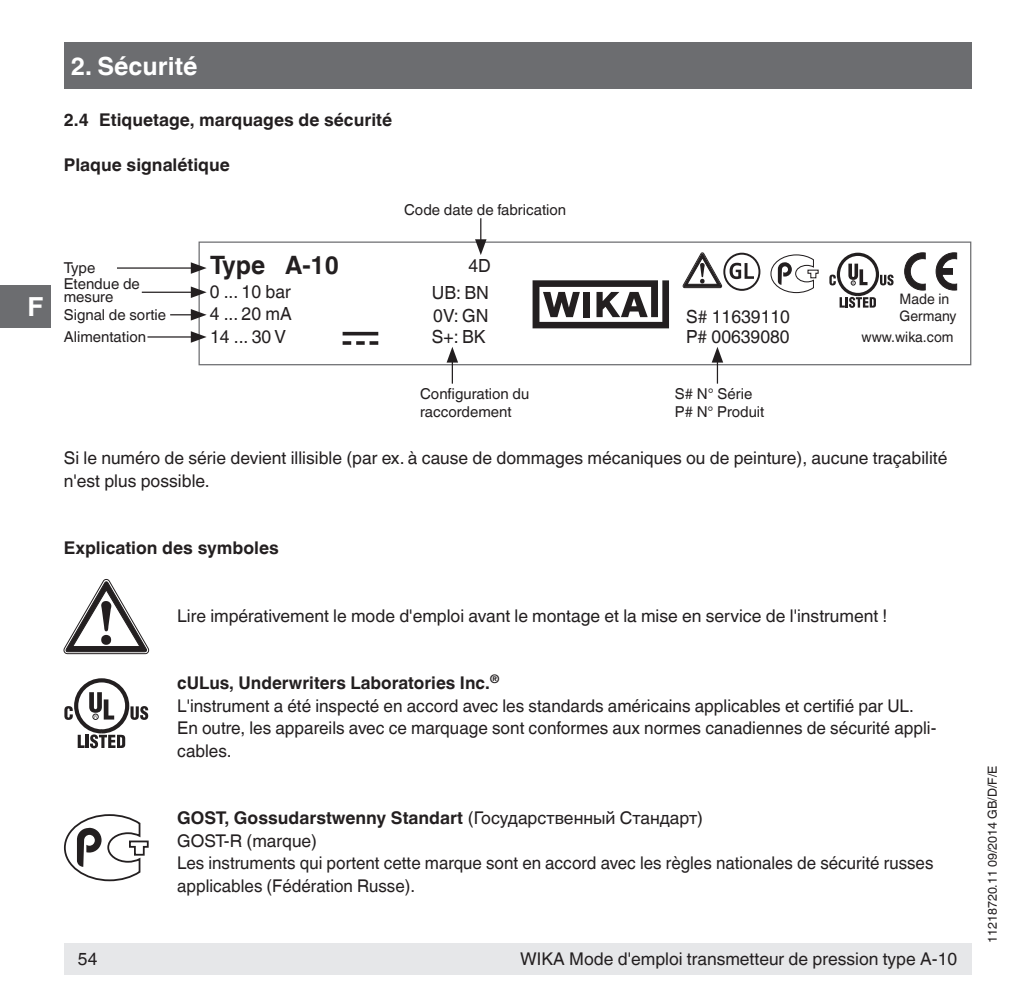
<style>
.page{position:relative;width:1021px;height:1007px;background:#fff}
.page>*{position:absolute;margin:0;border:0;box-sizing:border-box;transform-origin:0 0}
.t1{font:700 26.25px "Helvetica World";color:#fff}
.t2{font:700 25.25px "Helvetica World";color:#231f20}
.t3{font:700 25px "Helvetica World";color:#fff}
.t4{font:18px/22.8px "Helvetica World";color:#231f20}
.t5{font:17.5px/22.5px "Helvetica World";color:#231f20}
.t6{font:700 17.5px "Helvetica World";color:#231f20}
.t7{font:15px/18px "Helvetica World";color:#231f20}
.t8{font:14.5px/17.2px "Helvetica World";color:#231f20}
.t9{font:12.5px "Helvetica World";color:#231f20}
.s1{font-weight:700}
</style>
<div class="page">
<div style="left:64px;top:943px;width:907px;height:31px;background:#e6e7e9"></div>
<div style="left:64px;top:43px;width:907px;height:46px;background:#6c6d70"></div>
<div style="left:0;top:285px;width:50px;height:43px;background:#6c6d70"></div>
<svg style="left:64px;top:579px;width:85px;height:74px"></svg>
<svg style="left:78px;top:734px;width:47px;height:14px"></svg>
<svg style="left:130px;top:706px;width:18px;height:13px"></svg>
<div style="left:74px;top:678px;width:55px;height:55px;border:4px solid #231f20;border-radius:50%"></div>
<svg style="left:89px;top:692px;width:25px;height:27px"></svg>
<svg style="left:64px;top:706px;width:9px;height:13px"></svg>
<svg style="left:64px;top:814px;width:85px;height:67px"></svg>
<hr style="left:342px;top:332px;width:36px;height:3px;background:#231f20">
<svg style="left:342px;top:341px;width:36px;height:4px"></svg>
<svg style="left:532px;top:280px;width:137px;height:48px"></svg>
<svg style="left:904px;top:252px;width:21px;height:38px"></svg>
<svg style="left:935px;top:252px;width:22px;height:38px"></svg>
<svg style="left:839px;top:297px;width:37px;height:11px"></svg>
<svg style="left:880px;top:274px;width:13px;height:11px"></svg>
<div style="left:836px;top:253px;width:43px;height:43px;border:3px solid #231f20;border-radius:50%"></div>
<svg style="left:848px;top:263px;width:19px;height:22px"></svg>
<svg style="left:829px;top:274px;width:6px;height:11px"></svg>
<svg style="left:770px;top:254px;width:49px;height:39px"></svg>
<div style="left:723px;top:253px;width:37px;height:38px;border:2px solid #231f20;border-radius:50%"></div>
<svg style="left:729px;top:263px;width:25px;height:16px"></svg>
<svg style="left:683px;top:253px;width:38px;height:35px"></svg>
<div style="left:198px;top:241px;width:773px;height:124px;border:1px solid #6c6d70"></div>
<hr style="left:117px;top:267px;width:78px;height:1px;background:#231f20">
<svg style="left:191px;top:262px;width:16px;height:12px"></svg>
<hr style="left:142px;top:291px;width:53px;height:2px;background:#231f20">
<svg style="left:191px;top:286px;width:16px;height:12px"></svg>
<hr style="left:147px;top:336px;width:48px;height:1px;background:#231f20">
<svg style="left:191px;top:331px;width:16px;height:12px"></svg>
<svg style="left:170px;top:309px;width:37px;height:11px"></svg>
<svg style="left:446px;top:347px;width:12px;height:36px"></svg>
<svg style="left:475px;top:218px;width:11px;height:37px"></svg>
<hr style="left:716px;top:358px;width:2px;height:25px;background:#231f20">
<svg style="left:712px;top:347px;width:11px;height:15px"></svg>
<h1 class="t1" style="left:27px;top:292px;width:17px">F</h1>
<h3 class="t3" style="left:71px;top:51px;width:128px">2. Sécurité</h3>
<p class="t6" style="left:64px;top:110px;width:330px">2.4 Etiquetage, marquages de sécurité</p>
<p class="t6" style="left:64px;top:155px;width:168px">Plaque signalétique</p>
<p class="t7" style="left:404px;top:200px;width:163px">Code date de fabrication</p>
<p class="t7" style="left:64px;top:260px;width:78px;line-height:16px">Type<br>Etendue de</p>
<p class="t7" style="left:64px;top:288px;width:51px">mesure</p>
<p class="t7" style="left:64px;top:328px;width:84px">Alimentation</p>
<p class="t7" style="left:64px;top:305px;width:104px">Signal de sortie</p>
<h2 class="t2" style="left:210px;top:250px;width:130px">Type A-10</h2>
<p class="t4" style="left:210px;top:280px;width:83px;text-align:justify">0 ... 10 bar 4 ... 20 mA 14 ... 30 V</p>
<p class="t4" style="left:432px;top:252px;width:60px;line-height:27px;text-align:right">4D<br>UB: BN</p>
<p class="t4" style="left:432px;top:305px;width:58px;line-height:21px">0V: GN<br>S+: BK</p>
<p class="t4" style="left:686px;top:306px;width:105px;line-height:20.5px">S# 11639110<br>P# 00639080</p>
<p class="t7" style="left:420px;top:385px;width:111px">Configuration du raccordement</p>
<p class="t7" style="left:675px;top:385px;width:91px">S# N° Série<br>P# N° Produit</p>
<p class="t8" style="left:899px;top:290px;width:58px">Made in<br>Germany</p>
<p class="t8" style="left:861px;top:328px;width:93px">www.wika.com</p>
<p class="t5" style="left:64px;top:446px;width:885px">Si le numéro de série devient illisible (par ex. à cause de dommages mécaniques ou de peinture), aucune traçabilité n'est plus possible.</p>
<p class="t6" style="left:64px;top:537px;width:216px">Explication des symboles</p>
<p class="t5" style="left:177px;top:604px;width:711px">Lire impérativement le mode d'emploi avant le montage et la mise en service de l'instrument !</p>
<p class="t5" style="left:177px;top:671px;width:760px"><span class="s1">cULus, Underwriters Laboratories Inc.</span><sup>®<br></sup>L'instrument a été inspecté en accord avec les standards américains applicables et certifié par UL.<br>En outre, les appareils avec ce marquage sont conformes aux normes canadiennes de sécurité appli&shy;cables.</p>
<p class="t5" style="left:177px;top:806px;width:757px"><span class="s1">GOST, Gossudarstwenny Standart</span> (Государственный Стандарт)<br>GOST-R (marque)<br>Les instruments qui portent cette marque sont en accord avec les règles nationales de sécurité russes applicables (Fédération Russe).</p>
<p class="t5" style="left:78px;top:947px;width:21px">54</p>
<p class="t5" style="left:520px;top:947px;width:438px">WIKA Mode d'emploi transmetteur de pression type A-10</p>
<p class="t9" style="left:985px;top:943px;width:179px;rotate:-90deg">11218720.11 09/2014 GB/D/F/E</p>
</div>
